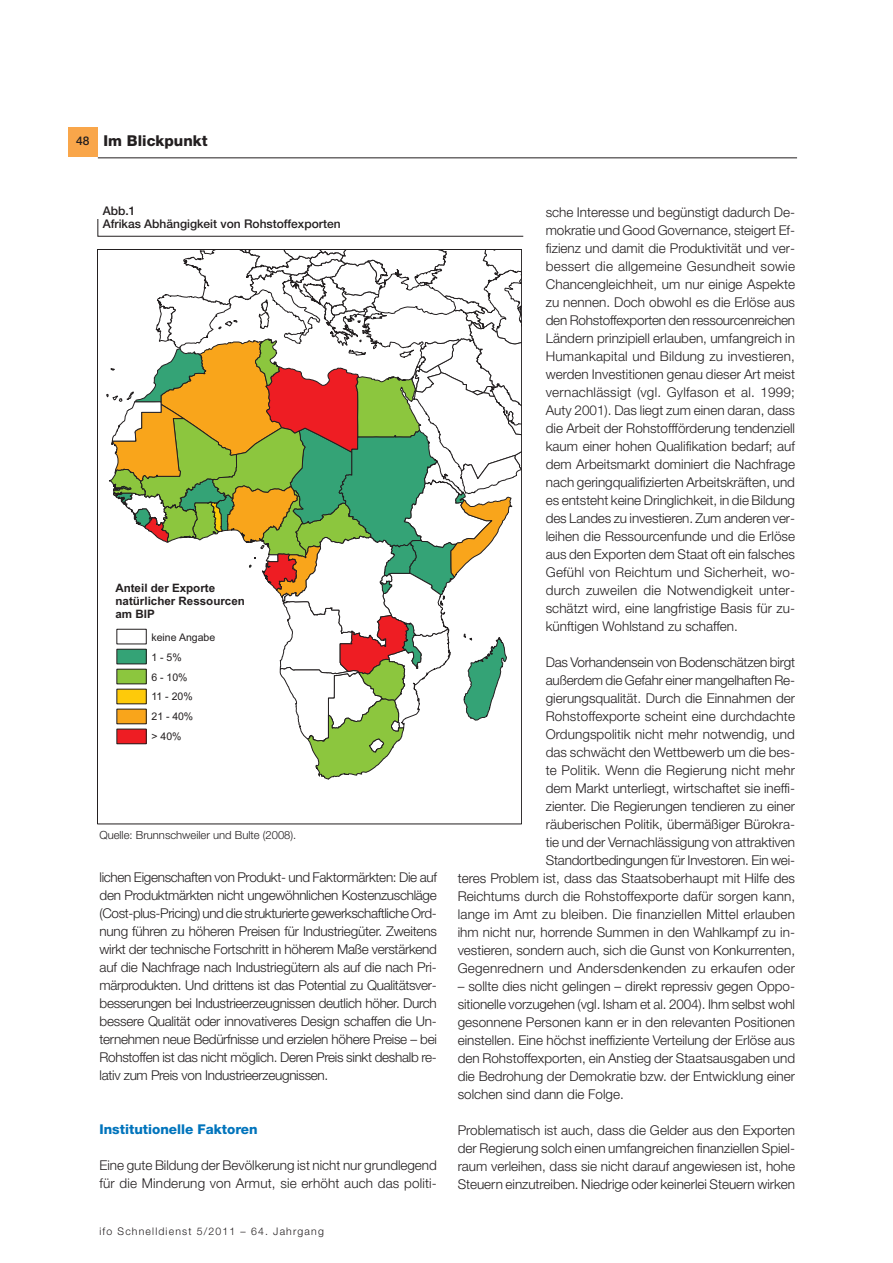
<style>
.page{position:relative;width:893px;height:1263px;background:#fff}
.page>*{position:absolute;margin:0;border:0;box-sizing:border-box;transform-origin:0 0}
.t1{font:800 15px "Helvetica Neue LT Std";color:#231f20}
.t2{font:13.65px "Arial";color:#231f20}
.t3{font:300 13.5px/18px "Helvetica Neue LT Std";color:#231f20;text-align:justify}
.t4{font:800 13.5px "Helvetica Neue LT Std";color:#0074bc}
.t5{font:500 12px/13.5px "Helvetica Neue LT Std";color:#231f20}
.t6{font:700 11.55px/13.4px "Arial";color:#231f20}
.t7{font:300 11.25px "Helvetica Neue LT Std";color:#231f20}
.t8{font:10.5px/20px "Arial";color:#231f20}
.t9{font:300 10.5px "Helvetica Neue LT Std";letter-spacing:.11em;color:#231f20}
</style>
<div class="page">
<hr style="left:98px;top:157px;width:699px;height:1px;background:#231f20">
<div style="left:68px;top:128px;width:30px;height:29px;background:#f9a64a"></div>
<svg style="left:106px;top:251px;width:414px;height:528px"></svg>
<div style="left:117px;top:629px;width:29px;height:15px;background:#fff"></div>
<div style="left:117px;top:629px;width:29px;height:15px;border:1px solid #231f20"></div>
<div style="left:117px;top:649px;width:29px;height:15px;background:#34a376"></div>
<div style="left:117px;top:649px;width:29px;height:15px;border:1px solid #231f20"></div>
<div style="left:117px;top:669px;width:29px;height:15px;background:#8cc63e"></div>
<div style="left:117px;top:669px;width:29px;height:15px;border:1px solid #231f20"></div>
<div style="left:117px;top:689px;width:29px;height:15px;background:#feca0a"></div>
<div style="left:117px;top:709px;width:29px;height:15px;background:#f9a51b"></div>
<div style="left:117px;top:729px;width:29px;height:15px;background:#ee1d23"></div>
<div style="left:117px;top:729px;width:29px;height:15px;border:1px solid #231f20"></div>
<svg style="left:97px;top:219px;width:427px;height:18px"></svg>
<p class="t5" style="left:76px;top:135px;width:15px">48</p>
<p class="t1" style="left:104px;top:135px;width:105px">Im Blickpunkt</p>
<p class="t5" style="left:103px;top:205px;width:239px">Abb.1<br>Afrikas Abhängigkeit von Rohstoffexporten</p>
<p class="t3" style="left:545px;top:204px;width:251px">sche Interesse und begünstigt dadurch De&shy;mokratie und Good Governance, steigert Ef&shy;fizienz und damit die Produktivität und ver&shy;bessert die allgemeine Gesundheit sowie Chancengleichheit, um nur einige Aspekte zu nennen. Doch obwohl es die Erlöse aus den Rohstoffexporten den ressourcenreichen Ländern prinzipiell erlauben, umfangreich in Humankapital und Bildung zu investieren, werden Investitionen genau dieser Art meist vernachlässigt (vgl. Gylfason et al. 1999; Auty 2001). Das liegt zum einen daran, dass die Arbeit der Rohstoffförderung tendenziell kaum einer hohen Qualifikation bedarf; auf dem Arbeitsmarkt dominiert die Nachfrage nach geringqualifizierten Arbeitskräften, und es entsteht keine Dringlichkeit, in die Bildung des Landes zu investieren. Zum anderen ver&shy;leihen die Ressourcenfunde und die Erlöse aus den Exporten dem Staat oft ein falsches Gefühl von Reichtum und Sicherheit, wo&shy;durch zuweilen die Notwendigkeit unter&shy;schätzt wird, eine langfristige Basis für zu&shy;künftigen Wohlstand zu schaffen.</p>
<p class="t3" style="left:457px;top:654px;width:339px;text-align:right">Das Vorhandensein von Bodenschätzen birgt<br>außerdem die Gefahr einer mangelhaften Re&shy;gierungsqualität. Durch die Einnahmen der Rohstoffexporte scheint eine durchdachte Ordungspolitik nicht mehr notwendig, und<br>das schwächt den Wettbewerb um die bes-<br>te Politik. Wenn die Regierung nicht mehr<br>dem Markt unterliegt, wirtschaftet sie ineffi-<br>zienter. Die Regierungen tendieren zu einer<br>räuberischen Politik, übermäßiger Bürokra-<br>tie und der Vernachlässigung von attraktiven Standortbedingungen für Investoren. Ein wei-<br>teres Problem ist, dass das Staatsoberhaupt mit Hilfe des Reichtums durch die Rohstoffexporte dafür sorgen kann, lange im Amt zu bleiben. Die finanziellen Mittel erlauben ihm nicht nur, horrende Summen in den Wahlkampf zu in&shy;vestieren, sondern auch, sich die Gunst von Konkurrenten, Gegenrednern und Andersdenkenden zu erkaufen oder</p>
<p class="t3" style="left:457px;top:978px;width:339px">– sollte dies nicht gelingen – direkt repressiv gegen Oppo&shy;sitionelle vorzugehen (vgl. Isham et al. 2004). Ihm selbst wohl gesonnene Personen kann er in den relevanten Positionen einstellen. Eine höchst ineffiziente Verteilung der Erlöse aus den Rohstoffexporten, ein Anstieg der Staatsausgaben und die Bedrohung der Demokratie bzw. der Entwicklung einer solchen sind dann die Folge.</p>
<p class="t3" style="left:457px;top:1122px;width:339px">Problematisch ist auch, dass die Gelder aus den Exporten der Regierung solch einen umfangreichen finanziellen Spiel&shy;raum verleihen, dass sie nicht darauf angewiesen ist, hohe Steuern einzutreiben. Niedrige oder keinerlei Steuern wirken</p>
<p class="t2" style="left:203px;top:219px;width:257px">Afrikas Abhängigkeit von Rohstoffexporten</p>
<p class="t6" style="left:115px;top:581px;width:131px">Anteil der Exporte natürlicher Ressourcen am BIP</p>
<p class="t8" style="left:151px;top:627px;width:65px">keine Angabe<br>1 - 5%<br>6 - 10%<br>11 - 20%<br>21 - 40%<br>&gt; 40%</p>
<p class="t7" style="left:99px;top:831px;width:198px">Quelle: Brunnschweiler und Bulte (2008).</p>
<p class="t3" style="left:100px;top:869px;width:339px">lichen Eigenschaften von Produkt- und Faktormärkten: Die auf den Produktmärkten nicht ungewöhnlichen Kostenzuschläge (Cost-plus-Pricing) und die strukturierte gewerkschaftliche Ord&shy;nung führen zu höheren Preisen für Industriegüter. Zweitens wirkt der technische Fortschritt in höherem Maße verstärkend auf die Nachfrage nach Industriegütern als auf die nach Pri&shy;märprodukten. Und drittens ist das Potential zu Qualitätsver&shy;besserungen bei Industrieerzeugnissen deutlich höher. Durch bessere Qualität oder innovativeres Design schaffen die Un&shy;ternehmen neue Bedürfnisse und erzielen höhere Preise – bei Rohstoffen ist das nicht möglich. Deren Preis sinkt deshalb re&shy;lativ zum Preis von Industrieerzeugnissen.</p>
<p class="t4" style="left:100px;top:1124px;width:159px">Institutionelle Faktoren</p>
<p class="t3" style="left:100px;top:1157px;width:339px">Eine gute Bildung der Bevölkerung ist nicht nur grundlegend für die Minderung von Armut, sie erhöht auch das politi-</p>
<p class="t9" style="left:99px;top:1227px;width:226px">ifo Schnelldienst 5/2011 – 64. Jahrgang</p>
</div>
